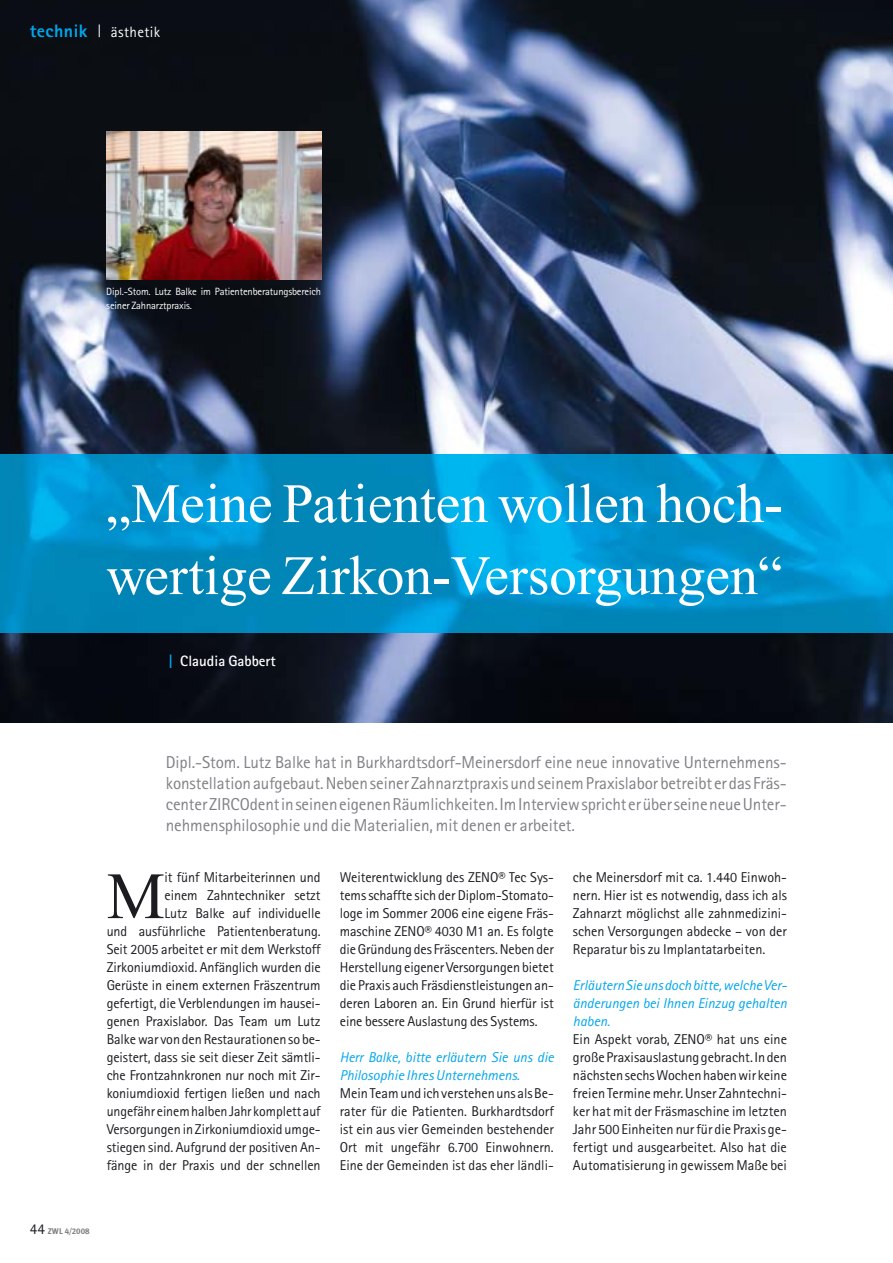
<style>
.page{position:relative;width:893px;height:1263px;background:#fff}
.page>*{position:absolute;margin:0;border:0;box-sizing:border-box;transform-origin:0 0}
.t1{font:66px "Times";color:#1b1c20}
.t2{font:55.5px/72px "Times";color:#fff}
.t3{font:800 18px "Rotis Sans Serif";letter-spacing:.025em;color:#00a6eb}
.t4{font:17.25px/21px "Rotis Sans Serif";letter-spacing:-.005em;color:#817f84;text-align:justify}
.t5{font:700 15px "Rotis Sans Serif";color:#fff}
.t6{font:15px "Rotis Sans Serif";letter-spacing:.025em;color:#fff}
.t7{font:14.25px/18px "Rotis Sans Serif";letter-spacing:-.005em;color:#1b1c20;text-align:justify}
.t8{font:italic 14.25px/18px "Rotis Sans Serif";color:#00a6eb}
.t9{font:10.5px/13.5px "Rotis Sans Serif";letter-spacing:-.015em;color:#fff}
.t10{font:8.25px "Meta Bold Caps";color:#817f84}
.s1{color:#00a6eb}
.s2{font-family:"Rotis Sans Serif";font-size:15px;color:#1b1c20}
.s3{font-family:"Meta";font-weight:700}
</style>
<div class="page">
<img style="left:0;top:0;width:893px;height:722px">
<img style="left:0;top:454px;width:893px;height:179px">
<svg style="left:99px;top:24px;width:1px;height:13px"></svg>
<img style="left:106px;top:132px;width:215px;height:147px">
<p class="t3" style="left:30px;top:25px;width:59px">technik</p>
<p class="t6" style="left:111px;top:27px;width:51px">ästhetik</p>
<p class="t9" style="left:106px;top:286px;width:216px">Dipl.-Stom. Lutz Balke im Patientenberatungsbereich seiner Zahnarztpraxis.</p>
<h2 class="t2" style="left:106px;top:473px;width:678px">„Meine Patienten wollen hoch&shy;wertige Zirkon-Versorgungen“</h2>
<p class="t5" style="left:169px;top:656px;width:108px"><span class="s1">|</span> Claudia Gabbert</p>
<p class="t4" style="left:166px;top:753px;width:622px">Dipl.-Stom. Lutz Balke hat in Burkhardtsdorf-Meinersdorf eine neue innovative Unternehmens&shy;konstellation aufgebaut. Neben seiner Zahnarztpraxis und seinem Praxislabor betreibt er das Fräs&shy;center ZIRCOdent in seinen eigenen Räumlichkeiten. Im Interview spricht er über seine neue Unter&shy;nehmensphilosophie und die Materialien, mit denen er arbeitet.</p>
<p class="t7" style="left:107px;top:870px;width:216px;text-align:right">it fünf Mitarbeiterinnen und<br>einem Zahntechniker setzt<br>Lutz Balke auf individuelle<br>und ausführliche Patientenberatung.<br>Seit 2005 arbeitet er mit dem Werkstoff Zirkoniumdioxid. Anfänglich wurden die Gerüste in einem externen Fräszentrum gefertigt, die Verblendungen im hausei&shy;genen Praxislabor. Das Team um Lutz Balke war von den Restaurationen so be&shy;geistert, dass sie seit dieser Zeit sämtli&shy;che Frontzahnkronen nur noch mit Zir&shy;koniumdioxid fertigen ließen und nach ungefähr einem halben Jahr komplett auf Versorgungen in Zirkoniumdioxid umge&shy;stiegen sind. Aufgrund der positiven An&shy;fänge in der Praxis und der schnellen</p>
<p class="t7" style="left:340px;top:870px;width:216px">Weiterentwicklung des ZENO® Tec Sys&shy;tems schaffte sich der Diplom-Stomato&shy;loge im Sommer 2006 eine eigene Fräs&shy;maschine ZENO® 4030 M1 an. Es folgte die Gründung des Fräscenters. Neben der Herstellung eigener Versorgungen bietet die Praxis auch Fräsdienstleistungen an&shy;deren Laboren an. Ein Grund hierfür ist eine bessere Auslastung des Systems.</p>
<h1 class="t1" style="left:107px;top:872px;width:60px">M</h1>
<p class="t8" style="left:340px;top:1050px;width:215px">Herr Balke, bitte erläutern Sie uns die<br>Philosophie Ihres Unternehmens.</p>
<p class="t7" style="left:340px;top:1086px;width:216px">Mein Team und ich verstehen uns als Be&shy;rater für die Patienten. Burkhardtsdorf ist ein aus vier Gemeinden bestehender Ort mit ungefähr 6.700 Einwohnern.<br>Eine der Gemeinden ist das eher ländli-</p>
<p class="t7" style="left:573px;top:870px;width:216px">che Meinersdorf mit ca. 1.440 Einwoh&shy;nern. Hier ist es notwendig, dass ich als Zahnarzt möglichst alle zahnmedizini&shy;schen Versorgungen abdecke – von der Reparatur bis zu Implantatarbeiten.</p>
<p class="t8" style="left:573px;top:978px;width:215px">Erläutern Sie uns doch bitte, welche Ver&shy;änderungen bei Ihnen Einzug gehalten haben.</p>
<p class="t7" style="left:573px;top:1032px;width:216px">Ein Aspekt vorab, ZENO® hat uns eine große Praxisauslastung gebracht. In den nächsten sechs Wochen haben wir keine freien Termine mehr. Unser Zahntechni&shy;ker hat mit der Fräsmaschine im letzten Jahr 500 Einheiten nur für die Praxis ge&shy;fertigt und ausgearbeitet. Also hat die Automatisierung in gewissem Maße bei</p>
<p class="t10" style="left:30px;top:1226px;width:61px"><span class="s2">44</span> <span class="s3">ZWL</span> 4/2008</p>
</div>
